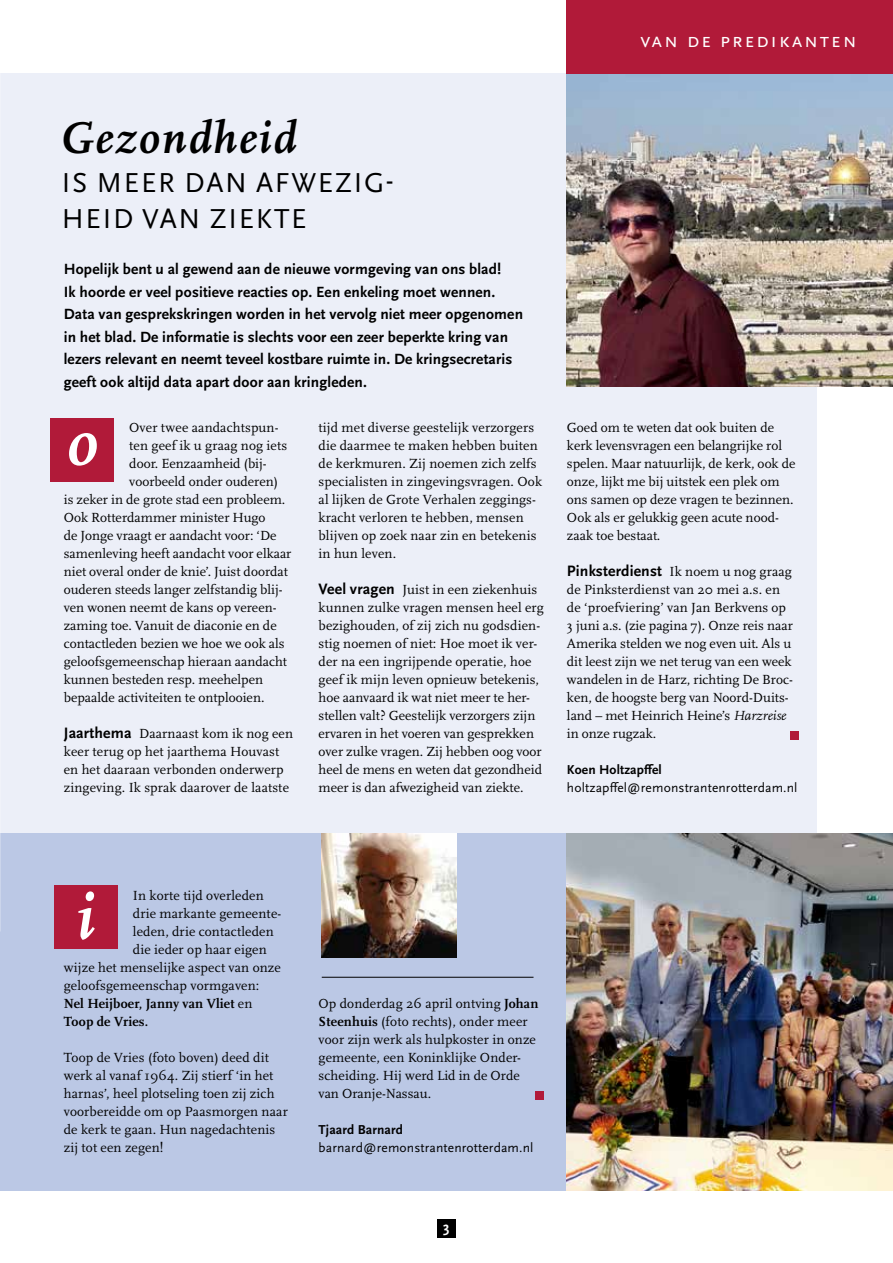
<style>
.page{position:relative;width:893px;height:1263px;background:#fff}
.page>*{position:absolute;margin:0;border:0;box-sizing:border-box;transform-origin:0 0}
.t1{font:italic 700 68.4px "Scala OT";color:#fff}
.t2{font:italic 700 67.5px "Scala OT";color:#fff}
.t3{font:italic 700 46.35px "Scala OT";letter-spacing:.04em;color:#000}
.t4{font:28.65px/35.8px "Scala Sans OT";letter-spacing:.06em;color:#000}
.t5{font:21px "Scala Sans OT";letter-spacing:.08em;color:#fff}
.t6{font:700 15.45px/22.5px "Scala Sans OT";letter-spacing:.01em;color:#000}
.t7{font:700 15px "Scala Sans OT";color:#fff}
.t8{font:13.8px/18px "Scala OT";letter-spacing:.01em;color:#000}
.t9{font:700 13.8px "Scala OT";letter-spacing:.01em;color:#000}
.t10{font:13.5px "Scala Sans OT";letter-spacing:.01em;color:#000}
.t11{font:700 13.5px "Scala Sans OT";letter-spacing:.01em;color:#000}
.s1{font-family:"Scala Sans OT";font-weight:700;font-size:15.75px}
.s2{font-style:italic}
.s3{font-weight:400}
.s4{font-weight:700}
</style>
<div class="page">
<div style="left:0;top:73px;width:816px;height:777px;background:#eceff8"></div>
<div style="left:0;top:833px;width:893px;height:358px;background:#bbc8e5"></div>
<img style="left:567px;top:833px;width:326px;height:358px">
<img style="left:322px;top:833px;width:134px;height:124px">
<img style="left:567px;top:74px;width:326px;height:313px">
<div style="left:567px;top:0;width:326px;height:74px;background:#b11a39"></div>
<div style="left:790px;top:731px;width:9px;height:9px;background:#b11a39"></div>
<div style="left:50px;top:418px;width:64px;height:64px;background:#b11a39"></div>
<div style="left:535px;top:1091px;width:9px;height:9px;background:#b11a39"></div>
<div style="left:54px;top:885px;width:64px;height:64px;background:#b11a39"></div>
<div style="left:437px;top:1219px;width:19px;height:19px;background:#000"></div>
<hr style="left:322px;top:977px;width:211px;height:1px;background:#000">
<h3 class="t5" style="left:640px;top:29px;width:218px">van de predikanten</h3>
<h3 class="t3" style="left:59px;top:113px;width:238px">Gezondheid</h3>
<h3 class="t4" style="left:62px;top:165px;width:334px">IS MEER DAN AFWEZIG-<br>HEID VAN ZIEKTE</h3>
<p class="t6" style="left:64px;top:258px;width:461px">Hopelijk bent u al gewend aan de nieuwe vormgeving van ons blad!<br>Ik hoorde er veel positieve reacties op. Een enkeling moet wennen.<br>Data van gesprekskringen worden in het vervolg niet meer opgenomen in het blad. De informatie is slechts voor een zeer beperkte kring van lezers relevant en neemt teveel kostbare ruimte in. De kringsecretaris geeft ook altijd data apart door aan kringleden.</p>
<p class="t8" style="left:129px;top:419px;width:151px">Over twee aandachtspun-</p>
<p class="t8" style="left:129px;top:437px;width:159px">ten geef ik u graag nog iets</p>
<p class="t8" style="left:129px;top:455px;width:139px">door. Eenzaamheid (bij-</p>
<p class="t8" style="left:129px;top:473px;width:150px">voorbeeld onder ouderen)</p>
<p class="t8" style="left:64px;top:491px;width:223px">is zeker in de grote stad een probleem.</p>
<p class="t8" style="left:64px;top:509px;width:203px">Ook Rotterdammer minister Hugo</p>
<p class="t8" style="left:64px;top:527px;width:214px">de Jonge vraagt er aandacht voor: ‘De</p>
<p class="t8" style="left:64px;top:545px;width:229px">samenleving heeft aandacht voor elkaar</p>
<p class="t8" style="left:64px;top:563px;width:226px">niet overal onder de knie’. Juist doordat</p>
<p class="t8" style="left:64px;top:581px;width:220px">ouderen steeds langer zelfstandig blij-</p>
<p class="t8" style="left:64px;top:599px;width:214px">ven wonen neemt de kans op vereen-</p>
<p class="t8" style="left:64px;top:617px;width:214px">zaming toe. Vanuit de diaconie en de</p>
<p class="t8" style="left:64px;top:635px;width:222px">contactleden bezien we hoe we ook als</p>
<p class="t8" style="left:64px;top:653px;width:225px">geloofsgemeenschap hieraan aandacht</p>
<p class="t8" style="left:64px;top:671px;width:201px">kunnen besteden resp. meehelpen</p>
<p class="t8" style="left:64px;top:689px;width:202px">bepaalde activiteiten te ontplooien.</p>
<p class="t8" style="left:64px;top:725px;width:231px"><span class="s1">Jaarthema</span> Daarnaast kom ik nog een keer terug op het jaarthema Houvast en het daaraan verbonden onderwerp zingeving. Ik sprak daarover de laatste</p>
<h1 class="t1" style="left:68px;top:405px;width:32px">o</h1>
<p class="t8" style="left:319px;top:419px;width:225px">tijd met diverse geestelijk verzorgers die daarmee te maken hebben buiten de kerkmuren. Zij noemen zich zelfs specialisten in zingevingsvragen. Ook al lijken de Grote Verhalen zeggings&shy;kracht verloren te hebben, mensen blijven op zoek naar zin en betekenis in hun leven.</p>
<p class="t8" style="left:319px;top:581px;width:227px"><span class="s1">Veel vragen</span> Juist in een ziekenhuis kunnen zulke vragen mensen heel erg bezighouden, of zij zich nu godsdien&shy;stig noemen of niet: Hoe moet ik ver&shy;der na een ingrijpende operatie, hoe geef ik mijn leven opnieuw betekenis, hoe aanvaard ik wat niet meer te her&shy;stellen valt? Geestelijk verzorgers zijn ervaren in het voeren van gesprekken over zulke vragen. Zij hebben oog voor heel de mens en weten dat gezondheid meer is dan afwezigheid van ziekte.</p>
<p class="t8" style="left:567px;top:419px;width:230px">Goed om te weten dat ook buiten de kerk levensvragen een belangrijke rol spelen. Maar natuurlijk, de kerk, ook de onze, lijkt me bij uitstek een plek om ons samen op deze vragen te bezinnen.<br>Ook als er gelukkig geen acute nood&shy;zaak toe bestaat.</p>
<p class="t8" style="left:567px;top:563px;width:227px"><span class="s1">Pinksterdienst</span> Ik noem u nog graag de Pinksterdienst van 20 mei a.s. en de ‘proefviering’ van Jan Berkvens op 3 juni a.s. (zie pagina 7). Onze reis naar Amerika stelden we nog even uit. Als u dit leest zijn we net terug van een week wandelen in de Harz, richting De Broc&shy;ken, de hoogste berg van Noord-Duits&shy;land – met Heinrich Heine’s <span class="s2">Harzreise </span>in onze rugzak.</p>
<p class="t11" style="left:567px;top:762px;width:96px">Koen Holtzapffel</p>
<p class="t10" style="left:567px;top:780px;width:232px">holtzapffel@remonstrantenrotterdam.nl</p>
<p class="t8" style="left:133px;top:887px;width:132px">In korte tijd overleden</p>
<p class="t8" style="left:133px;top:905px;width:150px">drie markante gemeente-</p>
<p class="t8" style="left:133px;top:923px;width:142px">leden, drie contactleden</p>
<p class="t8" style="left:133px;top:941px;width:135px">die ieder op haar eigen</p>
<p class="t8" style="left:64px;top:959px;width:219px">wijze het menselijke aspect van onze</p>
<p class="t8" style="left:64px;top:977px;width:197px">geloofsgemeenschap vormgaven:</p>
<p class="t9" style="left:64px;top:996px;width:190px">Nel Heijboer, Janny van Vliet <span class="s3">en</span></p>
<p class="t9" style="left:64px;top:1014px;width:86px">Toop de Vries.</p>
<p class="t8" style="left:64px;top:1049px;width:226px">Toop de Vries (foto boven) deed dit werk al vanaf 1964. Zij stierf ‘in het harnas’, heel plotseling toen zij zich voorbereidde om op Paasmorgen naar de kerk te gaan. Hun nagedachtenis zij tot een zegen!</p>
<h2 class="t2" style="left:76px;top:880px;width:20px">i</h2>
<p class="t8" style="left:319px;top:995px;width:221px">Op donderdag 26 april ontving <span class="s4">Johan<br>Steenhuis</span> (foto rechts), onder meer voor zijn werk als hulpkoster in onze gemeente, een Koninklijke Onder&shy;scheiding. Hij werd Lid in de Orde van Oranje-Nassau.</p>
<p class="t11" style="left:319px;top:1122px;width:86px">Tjaard Barnard</p>
<p class="t10" style="left:319px;top:1140px;width:216px">barnard@remonstrantenrotterdam.nl</p>
<p class="t7" style="left:443px;top:1218px;width:8px">3</p>
</div>
